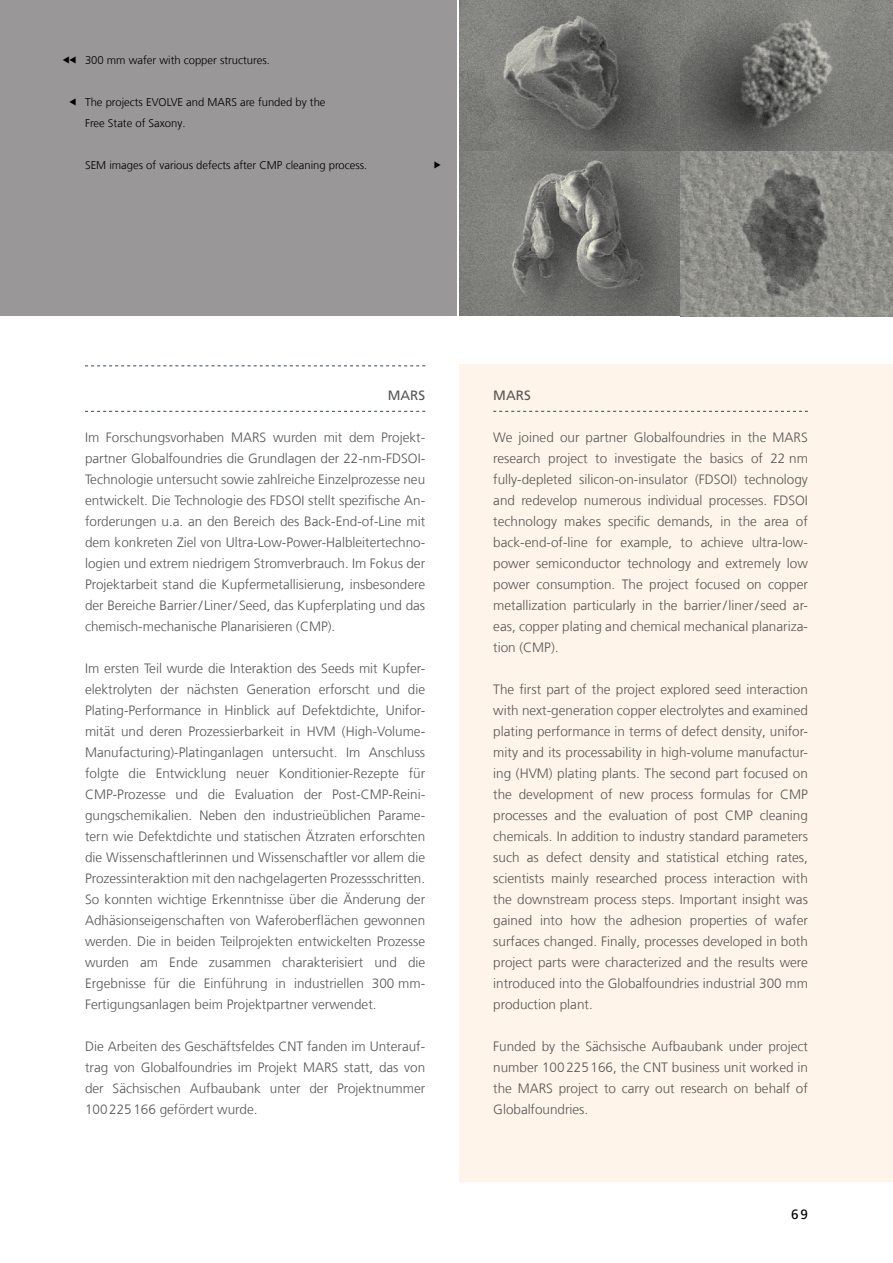
<style>
.page{position:relative;width:893px;height:1263px;background:#fff}
.page>*{position:absolute;margin:0;border:0;box-sizing:border-box;transform-origin:0 0}
.t1{font:300 13.5px/21px "Frutiger LT Com";color:#575756;text-align:justify}
.t2{font:13.5px "Frutiger LT Com";color:#575756}
.t3{font:13.5px "Frutiger LT Com";color:#000}
.t4{font:300 11.25px/21px "Frutiger LT Com";color:#000}
</style>
<div class="page">
<div style="left:0;top:0;width:456px;height:316px;background:#999797"></div>
<img style="left:459px;top:0;width:221px;height:151px">
<svg style="left:459px;top:151px;width:221px;height:165px;background:#757571"></svg>
<svg style="left:680px;top:0;width:213px;height:152px;background:#73736f"></svg>
<svg style="left:680px;top:152px;width:213px;height:164px;background:#858580"></svg>
<svg style="left:85px;top:365px;width:340px;height:1px"></svg>
<svg style="left:85px;top:411px;width:340px;height:1px"></svg>
<div style="left:459px;top:365px;width:434px;height:817px;background:#fef4e9"></div>
<svg style="left:493px;top:411px;width:315px;height:1px"></svg>
<p class="t4" style="left:85px;top:49px;width:186px">300 mm wafer with copper structures.</p>
<p class="t4" style="left:85px;top:91px;width:242px">The projects EVOLVE and MARS are funded by the<br>Free State of Saxony.</p>
<p class="t4" style="left:85px;top:154px;width:284px">SEM images of various defects after CMP cleaning process.</p>
<p class="t2" style="left:388px;top:387px;width:22px">MARS</p>
<p class="t1" style="left:85px;top:426px;width:342px">Im Forschungsvorhaben MARS wurden mit dem Projekt&shy;partner Globalfoundries die Grundlagen der 22-nm-FDSOI-Technologie untersucht sowie zahlreiche Einzelprozesse neu entwickelt. Die Technologie des FDSOI stellt spezifische An&shy;forderungen u.a. an den Bereich des Back-End-of-Line mit dem konkreten Ziel von Ultra-Low-Power-Halbleitertechno&shy;logien und extrem niedrigem Stromverbrauch. Im Fokus der Projektarbeit stand die Kupfermetallisierung, insbesondere der Bereiche Barrier/ Liner/Seed, das Kupferplating und das chemisch-mechanische Planarisieren (CMP).</p>
<p class="t1" style="left:85px;top:658px;width:342px">Im ersten Teil wurde die Interaktion des Seeds mit Kupfer&shy;elektrolyten der nächsten Generation erforscht und die Plating-Performance in Hinblick auf Defektdichte, Unifor&shy;mität und deren Prozessierbarkeit in HVM (High-Volume-Manufacturing)-Platinganlagen untersucht. Im Anschluss folgte die Entwicklung neuer Konditionier-Rezepte für CMP-Prozesse und die Evaluation der Post-CMP-Reini&shy;gungschemikalien. Neben den industrieüblichen Parame&shy;tern wie Defektdichte und statischen Ätzraten erforschten die Wissenschaftlerinnen und Wissenschaftler vor allem die Prozessinteraktion mit den nachgelagerten Prozessschritten.<br>So konnten wichtige Erkenntnisse über die Änderung der Adhäsionseigenschaften von Waferoberflächen gewonnen werden. Die in beiden Teilprojekten entwickelten Prozesse wurden am Ende zusammen charakterisiert und die Ergebnisse für die Einführung in industriellen 300 mm-Fertigungsanlagen beim Projektpartner verwendet.</p>
<p class="t1" style="left:85px;top:1036px;width:342px">Die Arbeiten des Geschäftsfeldes CNT fanden im Unterauf&shy;trag von Globalfoundries im Projekt MARS statt, das von der Sächsischen Aufbaubank unter der Projektnummer 100225166 gefördert wurde.</p>
<p class="t2" style="left:493px;top:387px;width:22px">MARS</p>
<p class="t1" style="left:493px;top:426px;width:316px">We joined our partner Globalfoundries in the MARS research project to investigate the basics of 22 nm fully-depleted silicon-on-insulator (FDSOI) technology and redevelop numerous individual processes. FDSOI technology makes specific demands, in the area of back-end-of-line for example, to achieve ultra-low&shy;power semiconductor technology and extremely low power consumption. The project focused on copper metallization particularly in the barrier/liner/seed ar&shy;eas, copper plating and chemical mechanical planariza&shy;tion (CMP).</p>
<p class="t1" style="left:493px;top:679px;width:316px">The first part of the project explored seed interaction with next-generation copper electrolytes and examined plating performance in terms of defect density, unifor&shy;mity and its processability in high-volume manufactur&shy;ing (HVM) plating plants. The second part focused on the development of new process formulas for CMP processes and the evaluation of post CMP cleaning chemicals. In addition to industry standard parameters such as defect density and statistical etching rates, scientists mainly researched process interaction with the downstream process steps. Important insight was gained into how the adhesion properties of wafer surfaces changed. Finally, processes developed in both project parts were characterized and the results were introduced into the Globalfoundries industrial 300 mm production plant.</p>
<p class="t1" style="left:493px;top:1036px;width:316px">Funded by the Sächsische Aufbaubank under project number 100225166, the CNT business unit worked in the MARS project to carry out research on behalf of Globalfoundries.</p>
<p class="t3" style="left:791px;top:1206px;width:18px">69</p>
</div>
